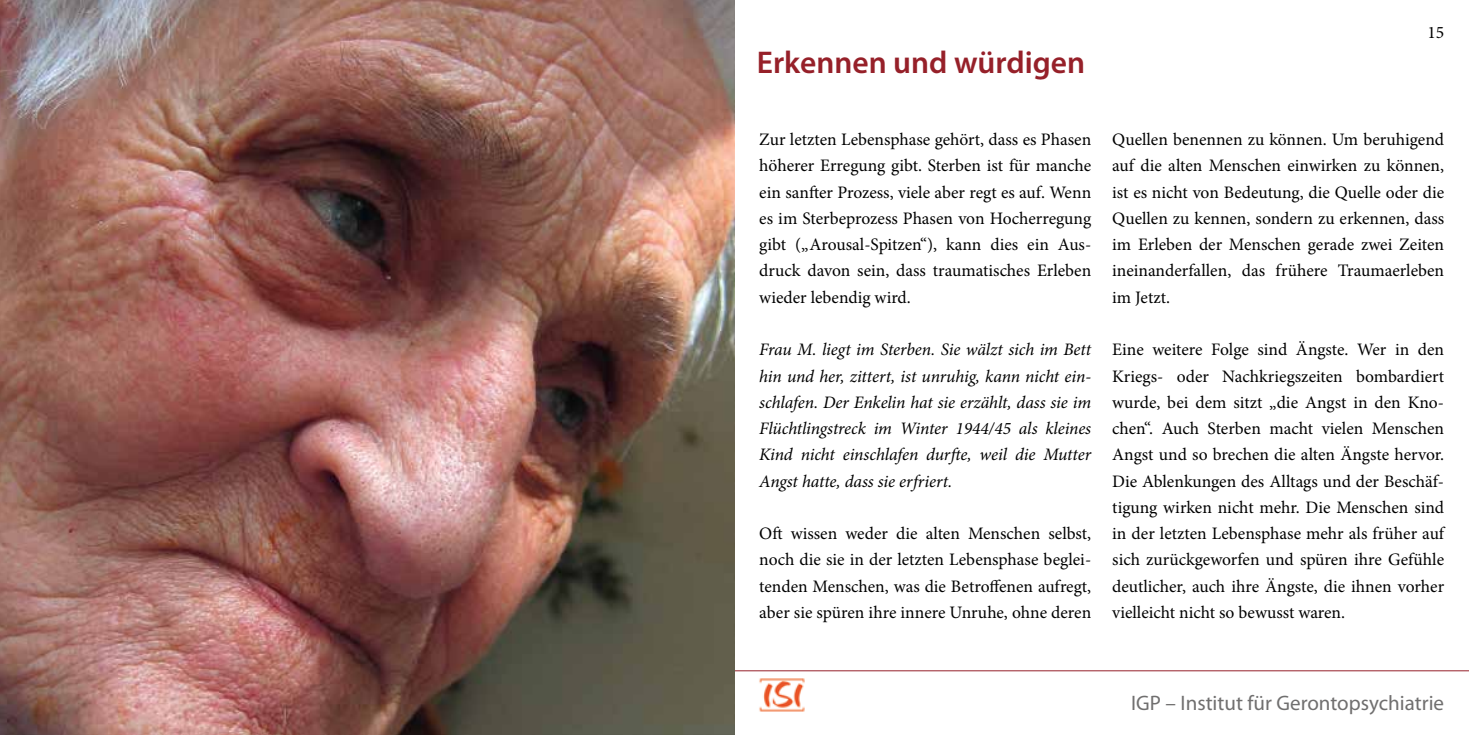
<style>
.page{position:relative;width:1469px;height:735px;background:#fff}
.page>*{position:absolute;margin:0;border:0;box-sizing:border-box;transform-origin:0 0}
.t1{font:600 31.5px "Myriad Pro";color:#962029}
.t2{font:21px "Myriad Pro";color:#706f6f}
.t3{font:17.5px/26.2px "Minion Pro";color:#000;text-align:justify}
.t4{font:italic 17.5px/26.2px "Minion Pro";letter-spacing:-.005em;color:#000;text-align:justify}
</style>
<div class="page">
<hr style="left:0;top:670px;width:1468px;height:1px;background:#962029">
<img style="left:759px;top:678px;width:46px;height:34px">
<img style="left:0;top:0;width:734px;height:734px">
<h1 class="t1" style="left:756px;top:43px;width:330px">Erkennen und würdigen</h1>
<p class="t3" style="left:1427px;top:19px;width:18px">15</p>
<p class="t3" style="left:759px;top:126px;width:333px">Zur letzten Lebensphase gehört, dass es Phasen höherer Erregung gibt. Sterben ist für manche ein sanfter Prozess, viele aber regt es auf. Wenn es im Sterbeprozess Phasen von Hocherregung gibt („Arousal-Spitzen“), kann dies ein Aus&shy;druck davon sein, dass traumatisches Erleben wieder lebendig wird.</p>
<p class="t4" style="left:759px;top:336px;width:333px">Frau M. liegt im Sterben. Sie wälzt sich im Bett hin und her, zittert, ist unruhig, kann nicht ein&shy;schlafen. Der Enkelin hat sie erzählt, dass sie im Flüchtlingstreck im Winter 1944/45 als kleines Kind nicht einschlafen durfte, weil die Mutter Angst hatte, dass sie erfriert.</p>
<p class="t3" style="left:759px;top:520px;width:333px">Oft wissen weder die alten Menschen selbst, noch die sie in der letzten Lebensphase beglei&shy;tenden Menschen, was die Betroffenen aufregt, aber sie spüren ihre innere Unruhe, ohne deren</p>
<p class="t3" style="left:1112px;top:126px;width:333px">Quellen benennen zu können. Um beruhigend auf die alten Menschen einwirken zu können, ist es nicht von Bedeutung, die Quelle oder die Quellen zu kennen, sondern zu erkennen, dass im Erleben der Menschen gerade zwei Zeiten ineinanderfallen, das frühere Traumaerleben im Jetzt.</p>
<p class="t3" style="left:1112px;top:336px;width:333px">Eine weitere Folge sind Ängste. Wer in den Kriegs- oder Nachkriegszeiten bombardiert wurde, bei dem sitzt „die Angst in den Kno&shy;chen“. Auch Sterben macht vielen Menschen Angst und so brechen die alten Ängste hervor.<br>Die Ablenkungen des Alltags und der Beschäf&shy;tigung wirken nicht mehr. Die Menschen sind in der letzten Lebensphase mehr als früher auf sich zurückgeworfen und spüren ihre Gefühle deutlicher, auch ihre Ängste, die ihnen vorher vielleicht nicht so bewusst waren.</p>
<p class="t2" style="left:1131px;top:689px;width:314px">IGP – Institut für Gerontopsychiatrie</p>
</div>
